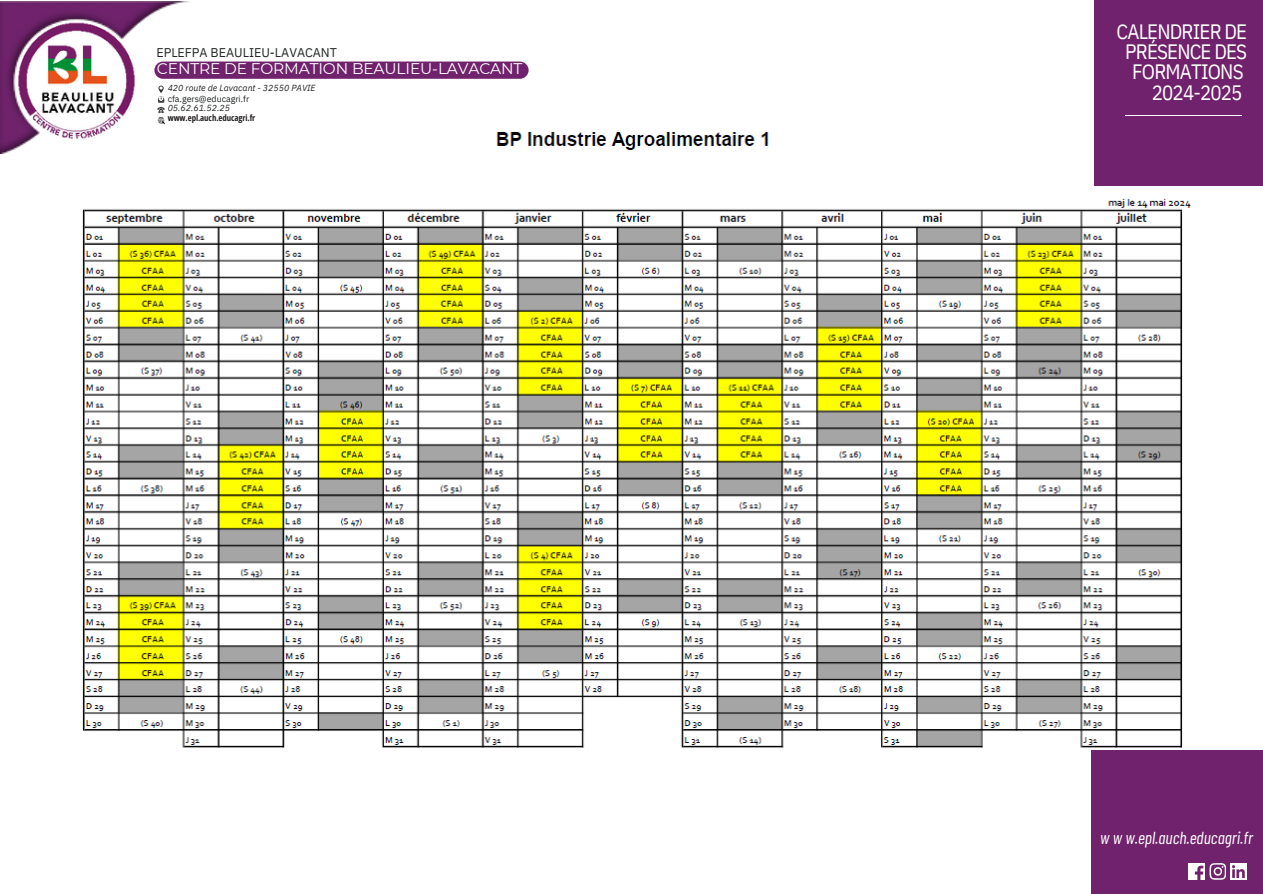
<style>
.page{position:relative;width:1263px;height:894px;background:#fff}
.page>*{position:absolute;margin:0;border:0;box-sizing:border-box;transform-origin:0 0}
.t1{font:20.85px/20.2px "IBM Plex Sans Cond";letter-spacing:-.04em;color:#fff;text-align:center}
.t2{font:italic 17.4px "Barlow Condensed";color:#fff}
.t3{font:15.45px "Montserrat";letter-spacing:-.01em;color:#fff}
.t4{font:12.6px "IBM Plex Sans";color:#232626}
.t5{font:italic 8.85px/10.2px "IBM Plex Sans";color:#232626}
.t6{font:700 8.85px "Open Sans Condensed";letter-spacing:-.01em;color:#231f20}
.s1{font-style:normal}
</style>
<div class="page">
<img style="left:82px;top:132px;width:1109px;height:616px">
<img style="left:0;top:1px;width:189px;height:152px">
<img style="left:12px;top:16px;width:128px;height:128px">
<div style="left:154px;top:61px;width:375px;height:18px;background:#70236c;border-radius:9px"></div>
<svg style="left:157px;top:86px;width:8px;height:38px"></svg>
<div style="left:1094px;top:0;width:169px;height:186px;background:#70236c"></div>
<hr style="left:1126px;top:115px;width:115px;height:1px;background:#fff">
<div style="left:1091px;top:750px;width:172px;height:143px;background:#70236c"></div>
<svg style="left:1188px;top:863px;width:59px;height:17px"></svg>
<div style="left:497px;top:165px;width:268px;height:31px;background:#fff"></div>
<h5 class="t4" style="left:156px;top:44px;width:182px">EPLEFPA BEAULIEU-LAVACANT</h5>
<p class="t5" style="left:168px;top:83px;width:149px">420 route de Lavacant - 32550 PAVIE <span class="s1">cfa.gers@educagri.fr</span></p>
<h4 class="t5" style="left:168px;top:102px;width:64px">05.62.61.52.25</h4>
<p class="t6" style="left:168px;top:111px;width:89px">www.epl.auch.educagri.fr</p>
<p class="t3" style="left:157px;top:59px;width:367px">CENTRE DE FORMATION BEAULIEU-LAVACANT</p>
<p class="t1" style="left:1117px;top:21px;width:132px">CALENDRIER DE<br>PRÉSENCE DES<br>FORMATIONS</p>
<p class="t1" style="left:1152px;top:82px;width:92px">2024-2025</p>
<p class="t2" style="left:1100px;top:826px;width:154px">w w w.epl.auch.educagri.fr</p>
</div>
